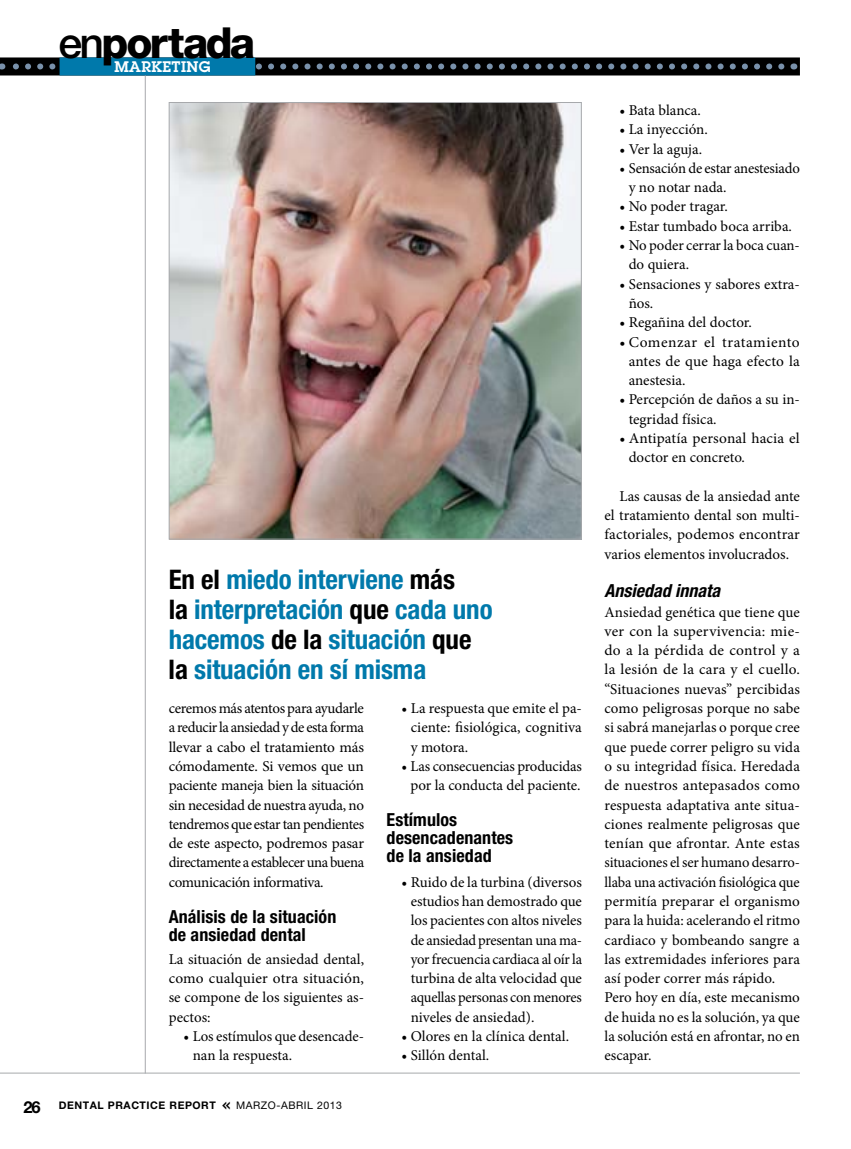
<style>
.page{position:relative;width:851px;height:1149px;background:#fff}
.page>*{position:absolute;margin:0;border:0;box-sizing:border-box;transform-origin:0 0}
.t1{font:800 42.75px "Helvetica Neue LT Std";letter-spacing:-.06em;color:#000}
.t2{font:700 condensed 27px/30px "Helvetica Neue LT Std";letter-spacing:-.005em;color:#0079ab}
.t3{font:700 condensed 18px/18px "Helvetica Neue LT Std";letter-spacing:.005em;color:#000}
.t4{font:italic 700 condensed 18px "Helvetica Neue LT Std";color:#000}
.t5{font:15px/19.2px "Minion Pro";color:#000}
.t6{font:600 15px "Lubalin Graph Std";letter-spacing:.025em;color:#fff}
.t7{font:700 10.5px "Helvetica Neue LT Std";letter-spacing:.05em;color:#000}
.s1{font-weight:500}
.s2{color:#000}
.s3{font-size:16.5px}
.s4{font-family:"DIN Mittelschrift Std";font-weight:400;font-size:19.5px}
.s5{font-weight:400}
</style>
<div class="page">
<hr style="left:0;top:1072px;width:799px;height:1px;background:#a7a9ac">
<div style="left:0;top:57px;width:799px;height:18px;background:#000"></div>
<svg style="left:1px;top:63px;width:780px;height:6px"></svg>
<div style="left:60px;top:57px;width:195px;height:18px;background:#0079ab"></div>
<hr style="left:145px;top:75px;width:1px;height:998px;background:#a7a9ac">
<img style="left:171px;top:104px;width:408px;height:433px">
<h1 class="t1" style="left:59px;top:17px;width:198px"><span class="s1">en</span>portada</h1>
<p class="t6" style="left:114px;top:56px;width:97px">MARKETING</p>
<h2 class="t2" style="left:169px;top:564px;width:325px"><span class="s2">En el</span> miedo interviene <span class="s2">más<br>la</span> interpretación <span class="s2">que</span> cada uno hacemos <span class="s2">de la</span> situación <span class="s2">que la</span> situación en sí misma</h2>
<p class="t5" style="left:169px;top:698px;width:197px;text-align:justify">ceremos más atentos para ayudarle a reducir la ansiedad y de esta forma llevar a cabo el tratamiento más cómodamente. Si vemos que un paciente maneja bien la situación sin necesidad de nuestra ayuda, no tendremos que estar tan pendientes de este aspecto, podremos pasar directamente a establecer una buena comunicación informativa.</p>
<p class="t3" style="left:169px;top:906px;width:169px">Análisis de la situación de ansiedad dental</p>
<p class="t5" style="left:169px;top:949px;width:197px;text-align:justify">La situación de ansiedad dental, como cualquier otra situación, se compone de los siguientes as&shy;pectos:</p>
<p class="t5" style="left:193px;top:1026px;width:173px;text-indent:-9px">• Los estímulos que desencade&shy;nan la respuesta.</p>
<p class="t7" style="left:23px;top:1098px;width:320px"><span class="s3">26</span> DENTAL PRACTICE REPORT <span class="s4">«</span> <span class="s5">MARZO-ABRIL 2013</span></p>
<p class="t5" style="left:410px;top:698px;width:173px;text-align:justify;text-indent:-9px">• La respuesta que emite el pa&shy;ciente: fisiológica, cognitiva y motora.</p>
<p class="t5" style="left:401px;top:756px;width:182px;text-align:center">• Las consecuencias producidas por la conducta del paciente.</p>
<p class="t3" style="left:386px;top:810px;width:128px">Estímulos desencadenantes de la ansiedad</p>
<p class="t5" style="left:410px;top:872px;width:173px;text-align:justify;text-indent:-9px">• Ruido de la turbina (diversos estudios han demostrado que los pacientes con altos niveles de ansiedad presentan una ma&shy;yor frecuencia cardiaca al oír la turbina de alta velocidad que aquellas personas con menores niveles de ansiedad).</p>
<p class="t5" style="left:401px;top:1026px;width:169px">• Olores en la clínica dental.</p>
<p class="t5" style="left:401px;top:1045px;width:89px">• Sillón dental.</p>
<p class="t5" style="left:619px;top:101px;width:83px">• Bata blanca.</p>
<p class="t5" style="left:619px;top:120px;width:90px">• La inyección.</p>
<p class="t5" style="left:619px;top:139px;width:84px">• Ver la aguja.</p>
<p class="t5" style="left:628px;top:158px;width:173px;text-indent:-9px">• Sensación de estar anestesiado y no notar nada.</p>
<p class="t5" style="left:619px;top:197px;width:110px">• No poder tragar.</p>
<p class="t5" style="left:619px;top:216px;width:174px">• Estar tumbado boca arriba.</p>
<p class="t5" style="left:628px;top:236px;width:173px;text-indent:-9px">• No poder cerrar la boca cuan&shy;do quiera.</p>
<p class="t5" style="left:628px;top:274px;width:173px;text-indent:-9px">• Sensaciones y sabores extra&shy;ños.</p>
<p class="t5" style="left:619px;top:313px;width:134px">• Regañina del doctor.</p>
<p class="t5" style="left:628px;top:332px;width:173px;text-align:justify;text-indent:-9px">• Comenzar el tratamiento antes de que haga efecto la anestesia.</p>
<p class="t5" style="left:628px;top:390px;width:173px;text-indent:-9px">• Percepción de daños a su in&shy;tegridad física.</p>
<p class="t5" style="left:628px;top:428px;width:172px;text-indent:-9px">• Antipatía personal hacia el doctor en concreto.</p>
<p class="t5" style="left:604px;top:486px;width:197px;text-align:justify;text-indent:15px">Las causas de la ansiedad ante el tratamiento dental son multi&shy;factoriales, podemos encontrar varios elementos involucrados.</p>
<p class="t4" style="left:604px;top:580px;width:117px">Ansiedad innata</p>
<p class="t5" style="left:604px;top:602px;width:197px">Ansiedad genética que tiene que ver con la supervivencia: mie&shy;do a la pérdida de control y a la lesión de la cara y el cuello. “Situaciones nuevas” percibidas como peligrosas porque no sabe si sabrá manejarlas o porque cree que puede correr peligro su vida o su integridad física. Heredada de nuestros antepasados como respuesta adaptativa ante situa&shy;ciones realmente peligrosas que tenían que afrontar. Ante estas situaciones el ser humano desarro&shy;llaba una activación fisiológica que permitía preparar el organismo para la huida: acelerando el ritmo cardiaco y bombeando sangre a las extremidades inferiores para así poder correr más rápido.<br>Pero hoy en día, este mecanismo de huida no es la solución, ya que la solución está en afrontar, no en escapar.</p>
</div>
